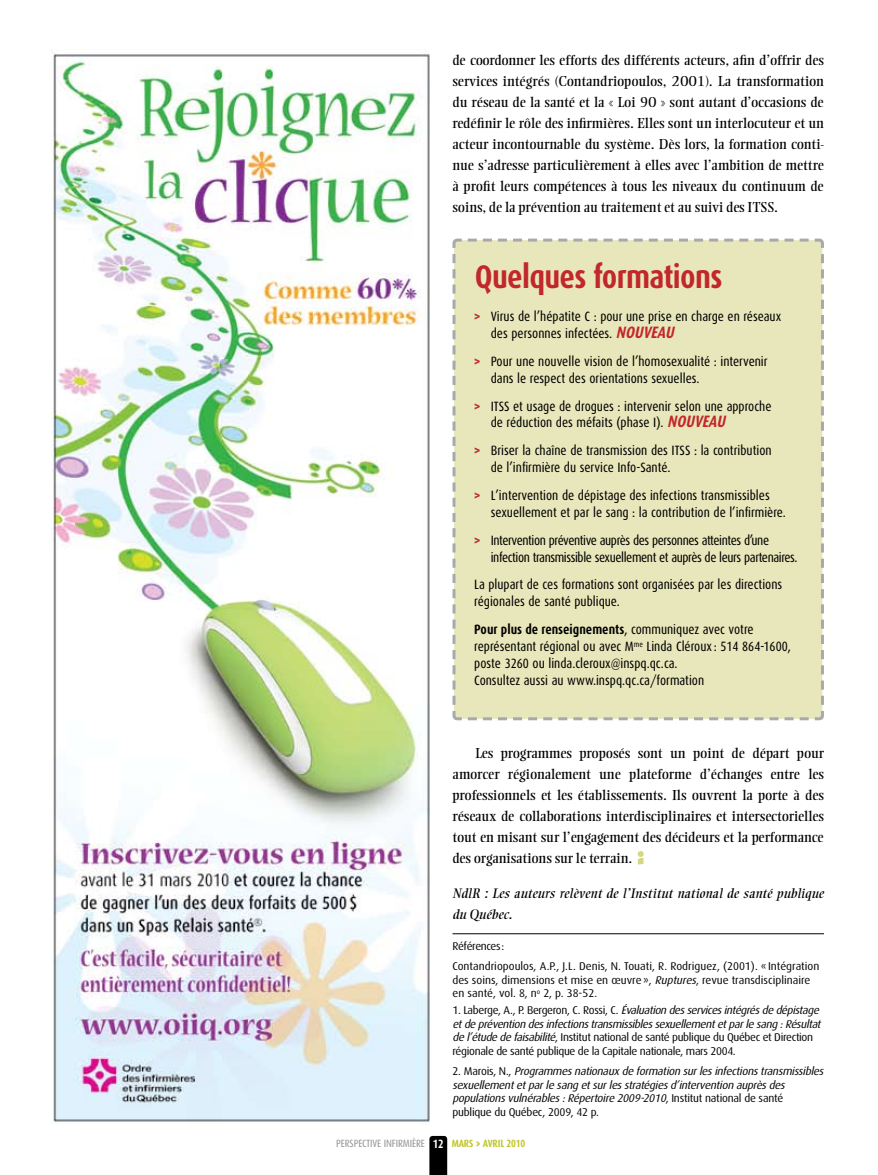
<style>
.page{position:relative;width:878px;height:1175px;background:#fff}
.page>*{position:absolute;margin:0;border:0;box-sizing:border-box;transform-origin:0 0}
.t1{font:700 32.7px "Dax Condensed";letter-spacing:-.02em;color:#c1272d}
.t2{font:14.25px/21px "Ellington";color:#000;text-align:justify}
.t3{font:13.5px/17px "Dax Condensed";color:#000}
.t4{font:italic 13.5px/21px "Ellington";letter-spacing:.01em;color:#000}
.t5{font:11.25px/13.5px "Dax";letter-spacing:-.015em;color:#000}
.t6{font:italic 11.25px/13.5px "Dax";color:#000}
.t7{font:10.5px "Dax Condensed";letter-spacing:-.01em;color:#939598}
.s1{font-weight:900;color:#c1272d}
.s2{font-weight:700;font-style:italic;font-size:16.5px;color:#c1272d}
.s3{font-weight:700}
.s4{font-style:italic}
.s5{font-style:normal}
.s6{font-weight:700;font-size:12px;color:#fff}
.s7{font-weight:700;color:#bfc529}
.s8{font-family:"Unit";font-weight:700;color:#bfc529}
</style>
<div class="page">
<svg style="left:429px;top:1135px;width:18px;height:39px"></svg>
<hr style="left:452px;top:933px;width:372px;height:1px;background:#000">
<svg style="left:637px;top:851px;width:6px;height:13px"></svg>
<div style="left:452px;top:238px;width:372px;height:483px;background:#e8e7bb"></div>
<img style="left:51px;top:50px;width:379px;height:1072px">
<p class="t2" style="left:452px;top:50px;width:373px">de coordonner les efforts des différents acteurs, afin d’offrir des services intégrés (Contandriopoulos, 2001). La transformation du réseau de la santé et la « Loi 90 » sont autant d’occasions de redéfinir le rôle des infirmières. Elles sont un interlocuteur et un acteur incontournable du système. Dès lors, la formation conti&shy;nue s’adresse particulièrement à elles avec l’ambition de mettre à profit leurs compétences à tous les niveaux du continuum de soins, de la prévention au traitement et au suivi des ITSS.</p>
<h1 class="t1" style="left:474px;top:258px;width:249px">Quelques formations</h1>
<p class="t3" style="left:490px;top:308px;width:292px;text-indent:-16px"><span class="s1">&gt;</span> Virus de l’hépatite C : pour une prise en charge en réseaux des personnes infectées. <span class="s2">NOUVEAU</span></p>
<p class="t3" style="left:490px;top:353px;width:278px;text-indent:-16px"><span class="s1">&gt;</span> Pour une nouvelle vision de l’homosexualité : intervenir dans le respect des orientations sexuelles.</p>
<p class="t3" style="left:474px;top:397px;width:22px"><span class="s1">&gt;</span> ITSS</p>
<p class="t3" style="left:490px;top:397px;width:282px;text-indent:22px">et usage de drogues : intervenir selon une approche de réduction des méfaits (phase I). <span class="s2">NOUVEAU</span></p>
<p class="t3" style="left:474px;top:442px;width:203px"><span class="s1">&gt;</span> Briser la chaîne de transmission des ITSS</p>
<p class="t3" style="left:694px;top:442px;width:79px">: la contribution</p>
<p class="t3" style="left:474px;top:454px;width:297px;line-height:27.8px;text-indent:17px">de l’infirmière du service Info-Santé.<br><span class="s1">&gt;</span> L’intervention de dépistage des infections transmissibles</p>
<p class="t3" style="left:474px;top:498px;width:313px;line-height:27.8px;text-indent:16px">sexuellement et par le sang : la contribution de l’infirmière. <span class="s1">&gt;</span> Intervention préventive auprès des personnes atteintes d’une</p>
<p class="t3" style="left:474px;top:543px;width:325px;line-height:27.8px;text-indent:16px">infection transmissible sexuellement et auprès de leurs partenaires.<br>La plupart de ces formations sont organisées par les directions</p>
<p class="t3" style="left:474px;top:588px;width:281px;line-height:27.8px">régionales de santé publique.<br><span class="s3">Pour plus de renseignements</span>, communiquez avec votre</p>
<p class="t3" style="left:474px;top:638px;width:318px">représentant régional ou avec M<sup>me</sup> Linda Cléroux : 514 864-1600, poste 3260 ou linda.cleroux@inspq.qc.ca.<br>Consultez aussi au www.inspq.qc.ca/formation</p>
<p class="t2" style="left:452px;top:743px;width:373px;text-indent:23px">Les programmes proposés sont un point de départ pour amorcer régionalement une plateforme d’échanges entre les professionnels et les établissements. Ils ouvrent la porte à des réseaux de collaborations interdisciplinaires et intersectorielles tout en misant sur l’engagement des décideurs et la performance des organisations sur le terrain.</p>
<p class="t4" style="left:452px;top:882px;width:373px">NdlR : Les auteurs relèvent de l’Institut national de santé publique du Québec.</p>
<p class="t5" style="left:452px;top:936px;width:368px;line-height:20.2px">Références :<br>Contandriopoulos, A.P., J.L. Denis, N. Touati, R. Rodriguez, (2001). « Intégration</p>
<p class="t5" style="left:452px;top:973px;width:359px">des soins, dimensions et mise en œuvre », <span class="s4">Ruptures</span>, revue transdisciplinaire en santé, vol. 8, n<sup>o</sup> 2, p. 38-52.</p>
<p class="t5" style="left:452px;top:1003px;width:372px">1. Laberge, A., P. Bergeron, C. Rossi, C. <span class="s4">Évaluationdesservicesintégrésdedépistage et de prévention des infections transmissibles sexuellement et par le sang : Résultat del’étudedefaisabilité</span>, Institut national de santé publique du Québec et Direction régionale de santé publique de la Capitale nationale, mars 2004.</p>
<p class="t6" style="left:452px;top:1064px;width:375px"><span class="s5">2 . M a r o i s , N . ,</span> Programmes nationaux de formation sur les infections transmissibles sexuellement et par le sang et sur les stratégies d’intervention auprès des populations vulnérables : Répertoire 2009-2010<span class="s5">, I n s t i t u t n a t i o n a l d e s a n t é<br>publique du Québec, 2009, 42 p.</span></p>
<p class="t7" style="left:336px;top:1137px;width:191px">perspective infirmière <span class="s6">12</span> <span class="s7">mars</span> <span class="s8">&gt;</span> <span class="s7">avril 2010</span></p>
</div>
